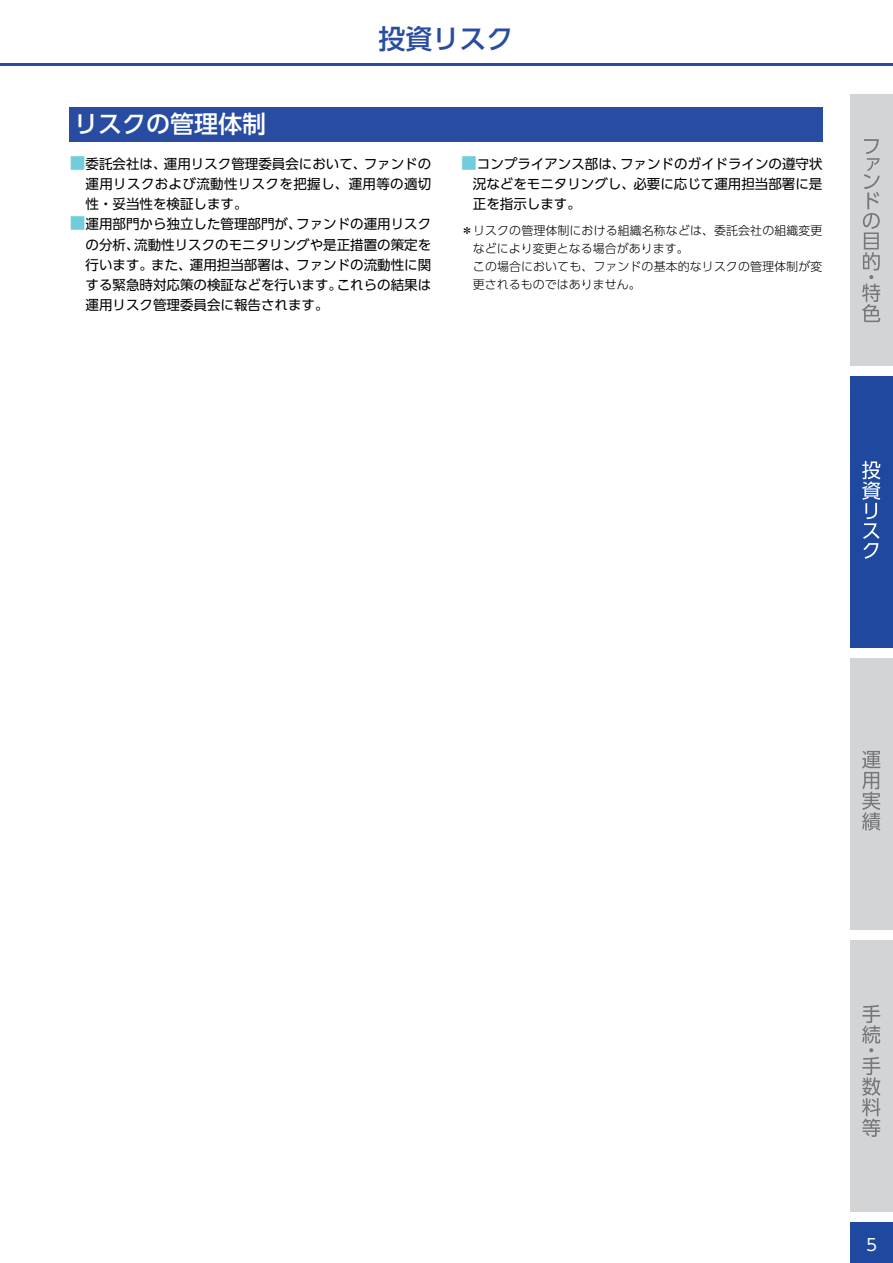
<style>
.page{position:relative;width:893px;height:1263px;background:#fff}
.page>*{position:absolute;margin:0;border:0;box-sizing:border-box;transform-origin:0 0}
.t1{font:500 27px "UD Shin Go Pr 6 N";color:#274ca1}
.t2{font:500 24px "UD Shin Go Pr 6 N";color:#fff}
.t3{font:16.5px "UD Shin Go Pr 6 N";color:#fff}
.t4{font:13.5px/20.2px "UD Shin Go Pr 6 N";color:#000;text-align:justify}
.t5{font:300 12px/18px "UD Shin Go Pr 6 N";letter-spacing:.005em;color:#000}
.s1{font-size:15.75px;color:#71cddc}
</style>
<div class="page">
<hr style="left:0;top:64px;width:893px;height:2px;background:#274ca1">
<div style="left:70px;top:108px;width:753px;height:34px;background:#274ca1"></div>
<div style="left:850px;top:95px;width:43px;height:271px;background:#d3d4d5"></div>
<div style="left:850px;top:377px;width:43px;height:271px;background:#1e499f"></div>
<div style="left:850px;top:658px;width:43px;height:272px;background:#d3d4d5"></div>
<div style="left:850px;top:940px;width:43px;height:271px;background:#d3d4d5"></div>
<div style="left:850px;top:1222px;width:43px;height:41px;background:#1e499f"></div>
<svg style="left:862px;top:139px;width:18px;height:183px"></svg>
<svg style="left:862px;top:461px;width:18px;height:98px"></svg>
<svg style="left:862px;top:751px;width:18px;height:79px"></svg>
<svg style="left:862px;top:1005px;width:18px;height:132px"></svg>
<h1 class="t1" style="left:379px;top:16px;width:136px">投資リスク</h1>
<h2 class="t2" style="left:74px;top:104px;width:194px">リスクの管理体制</h2>
<p class="t4" style="left:86px;top:153px;width:347px;text-indent:-16px"><span class="s1">■</span>委託会社は、運用リスク管理委員会において、ファンドの運用リスクおよび流動性リスクを把握し、運用等の適切性・妥当性を検証します。</p>
<p class="t4" style="left:86px;top:214px;width:347px;text-indent:-16px"><span class="s1">■</span>運用部門から独立した管理部門が、ファンドの運用リスクの分析、流動性リスクのモニタリングや是正措置の策定を行います。また、運用担当部署は、ファンドの流動性に関する緊急時対応策の検証などを行います。これらの結果は運用リスク管理委員会に報告されます。</p>
<p class="t4" style="left:473px;top:153px;width:351px;text-indent:-12px"><span class="s1">■</span>コンプライアンス部は、ファンドのガイドラインの遵守状況などをモニタリングし、必要に応じて運用担当部署に是正を指示します。</p>
<p class="t5" style="left:473px;top:221px;width:351px;text-indent:-12px">＊リスクの管理体制における組織名称などは、委託会社の組織変更などにより変更となる場合があります。<br>この場合においても、ファンドの基本的なリスクの管理体制が変更されるものではありません。</p>
<p class="t3" style="left:864px;top:1231px;width:18px">５</p>
</div>
